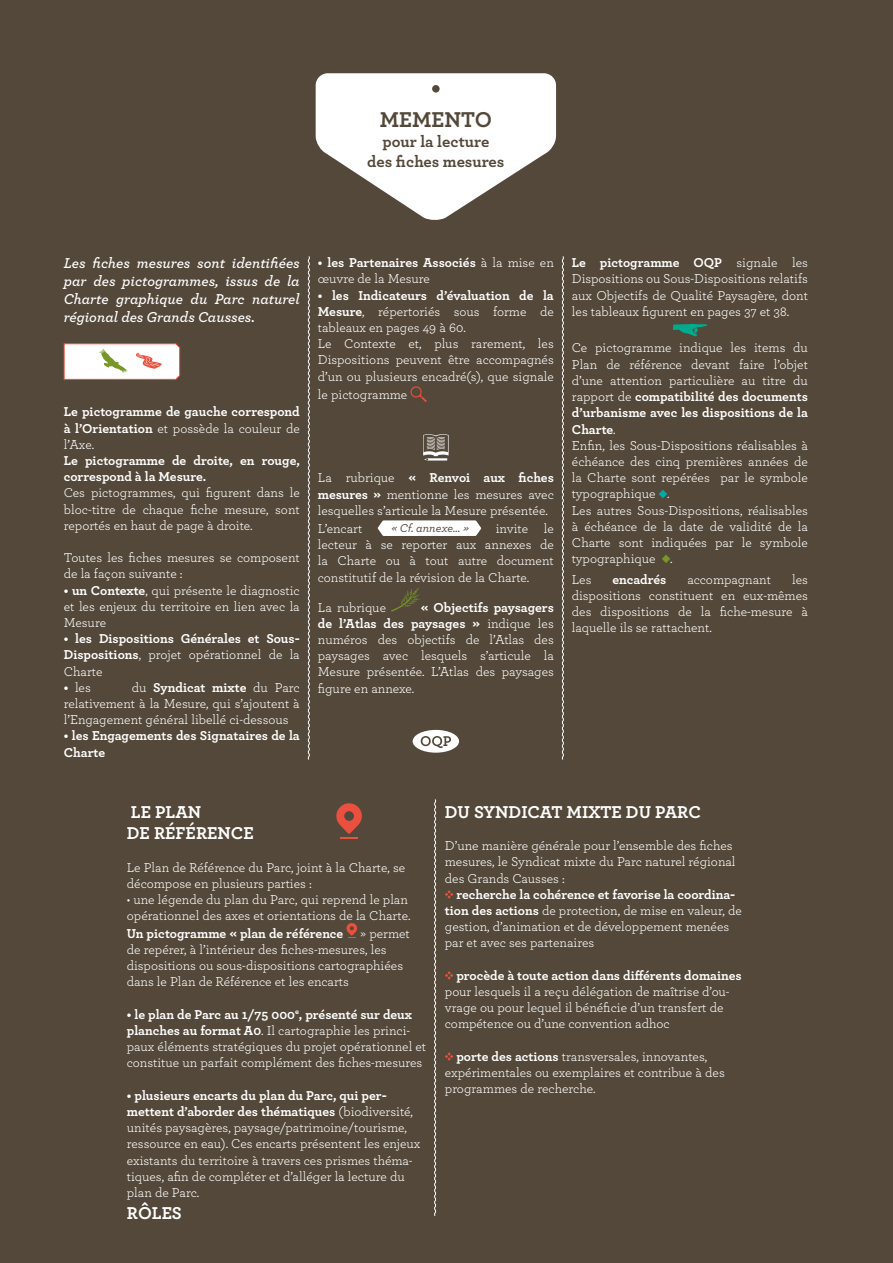
<style>
.page{position:relative;width:893px;height:1263px;background:#534839}
.page>*{position:absolute;margin:0;border:0;box-sizing:border-box;transform-origin:0 0}
.t1{font:700 22.5px "Archer";color:#534839}
.t2{font:700 18px/21.6px "Archer";color:#fff}
.t3{font:700 16.5px/19.8px "Archer";color:#534839;text-align:center}
.t4{font:italic 600 15px/18px "Archer";color:#fff;text-align:justify}
.t5{font:13.5px/16.2px "Archer";color:#fff}
.t6{font:700 13.5px/16.2px "Archer";color:#fff;text-align:justify}
.t7{font:italic 500 12px "Archer";letter-spacing:-.005em;color:#534839}
.s1{font-weight:400}
.s2{font-weight:700}
.s3{color:#534839}
</style>
<div class="page">
<svg style="left:316px;top:73px;width:240px;height:147px"></svg>
<svg style="left:63px;top:343px;width:117px;height:37px"></svg>
<svg style="left:410px;top:386px;width:17px;height:16px"></svg>
<svg style="left:423px;top:434px;width:26px;height:27px"></svg>
<svg style="left:378px;top:520px;width:103px;height:16px"></svg>
<svg style="left:391px;top:587px;width:29px;height:25px"></svg>
<svg style="left:413px;top:730px;width:46px;height:23px"></svg>
<div style="left:422px;top:738px;width:7px;height:7px;background:#fff;border-radius:50%"></div>
<svg style="left:673px;top:324px;width:34px;height:12px"></svg>
<svg style="left:659px;top:490px;width:8px;height:8px"></svg>
<svg style="left:662px;top:555px;width:8px;height:8px"></svg>
<svg style="left:308px;top:256px;width:2px;height:504px"></svg>
<svg style="left:562px;top:256px;width:2px;height:504px"></svg>
<svg style="left:346px;top:923px;width:11px;height:15px"></svg>
<svg style="left:445px;top:890px;width:8px;height:9px"></svg>
<svg style="left:445px;top:971px;width:8px;height:9px"></svg>
<svg style="left:445px;top:1052px;width:8px;height:9px"></svg>
<svg style="left:336px;top:803px;width:26px;height:36px"></svg>
<svg style="left:434px;top:799px;width:2px;height:417px"></svg>
<h1 class="t1" style="left:380px;top:102px;width:114px">MEMENTO</h1>
<p class="t3" style="left:367px;top:130px;width:139px">pour la lecture<br>des fiches mesures</p>
<p class="t4" style="left:64px;top:253px;width:238px">Les fiches mesures sont identifiées par des pictogrammes, issus de la Charte graphique du Parc naturel régional des Grands Causses.</p>
<p class="t6" style="left:64px;top:403px;width:238px">Le pictogramme de gauche correspond à l’Orientation <span class="s1">et possède la couleur de l’Axe.</span></p>
<p class="t6" style="left:64px;top:451px;width:238px">Le pictogramme de droite, en rouge, correspond à la Mesure.</p>
<p class="t5" style="left:64px;top:484px;width:238px;text-align:justify">Ces pictogrammes, qui figurent dans le bloc-titre de chaque fiche mesure, sont reportés en haut de page à droite.</p>
<p class="t5" style="left:64px;top:549px;width:238px">Toutes les fiches mesures se composent de la façon suivante :</p>
<p class="t5" style="left:64px;top:581px;width:238px;text-align:justify"><span class="s2">• un Contexte</span>, qui présente le diagnostic et les enjeux du territoire en lien avec la Mesure</p>
<p class="t6" style="left:64px;top:630px;width:238px">• les Dispositions Générales et Sous-Dispositions<span class="s1">, projet opérationnel de la Charte</span></p>
<p class="t5" style="left:64px;top:678px;width:238px;text-align:justify"><span class="s2">•</span> les <span class="s3">rôles</span> du <span class="s2">Syndicat mixte</span> du Parc relativement à la Mesure, qui s’ajoutent à l’Engagement général libellé ci-dessous</p>
<p class="t6" style="left:64px;top:727px;width:238px">• les Engagements des Signataires de la<br>Charte</p>
<p class="t5" style="left:318px;top:254px;width:238px"><span class="s2">• les Partenaires Associés</span> à la mise en œuvre de la Mesure</p>
<p class="t5" style="left:318px;top:286px;width:238px"><span class="s2">• les Indicateurs d’évaluation de la Mesure</span>, répertoriés sous forme de tableaux en pages 49 à 60.<br>Le Contexte et, plus rarement, les Dispositions peuvent être accompagnés d’un ou plusieurs encadré(s), que signale</p>
<p class="t5" style="left:318px;top:386px;width:91px">le pictogramme</p>
<p class="t5" style="left:318px;top:469px;width:238px;text-align:justify">La rubrique <span class="s2">« Renvoi aux fiches mesures »</span> mentionne les mesures avec lesquelles s’articule la Mesure présentée.</p>
<p class="t5" style="left:318px;top:520px;width:46px">L’encart</p>
<p class="t7" style="left:391px;top:520px;width:79px">« Cf. annexe… »</p>
<p class="t5" style="left:318px;top:520px;width:238px;text-align:justify;text-indent:178px">invite le lecteur à se reporter aux annexes de la Charte ou à tout autre document constitutif de la révision de la Charte.</p>
<p class="t5" style="left:318px;top:598px;width:70px">La rubrique</p>
<p class="t5" style="left:318px;top:598px;width:238px;text-align:justify;text-indent:103px"><span class="s2">« Objectifs paysagers de l’Atlas des paysages »</span> indique les numéros des objectifs de l’Atlas des paysages avec lesquels s’articule la Mesure présentée. L’Atlas des paysages figure en annexe.</p>
<p class="t5" style="left:572px;top:254px;width:238px;text-align:justify"><span class="s2">Le pictogramme OQP</span> signale les Dispositions ou Sous-Dispositions relatifs aux Objectifs de Qualité Paysagère, dont les tableaux figurent en pages 37 et 38.</p>
<p class="t5" style="left:572px;top:339px;width:238px">Ce pictogramme indique les items du Plan de référence devant faire l’objet d’une attention particulière au titre du rapport de <span class="s2">compatibilité des documents d’urbanisme avec les dispositions de la Charte</span>.<br>Enfin, les Sous-Dispositions réalisables à échéance des cinq premières années de la Charte sont repérées par le symbole typographique .<br>Les autres Sous-Dispositions, réalisables à échéance de la date de validité de la Charte sont indiquées par le symbole typographique .</p>
<p class="t5" style="left:572px;top:570px;width:21px">Les</p>
<p class="t6" style="left:612px;top:570px;width:55px">encadrés</p>
<p class="t5" style="left:687px;top:570px;width:85px">accompagnant</p>
<p class="t5" style="left:572px;top:570px;width:238px;text-align:justify;text-indent:220px">les dispositions constituent en eux-mêmes des dispositions de la fiche-mesure à laquelle ils se rattachent.</p>
<h2 class="t2" style="left:127px;top:800px;width:129px">LE PLAN<br>DE RÉFÉRENCE</h2>
<p class="t5" style="left:127px;top:858px;width:280px">Le Plan de Référence du Parc, joint à la Charte, se décompose en plusieurs parties :</p>
<p class="t5" style="left:127px;top:891px;width:285px">• une légende du plan du Parc, qui reprend le plan opérationnel des axes et orientations de la Charte.</p>
<p class="t5" style="left:127px;top:924px;width:285px"><span class="s2">Un pictogramme « plan de référence</span> » permet de repérer, à l’intérieur des fiches-mesures, les dispositions ou sous-dispositions cartographiées dans le Plan de Référence et les encarts</p>
<p class="t5" style="left:127px;top:1005px;width:301px"><span class="s2">• le plan de Parc au 1/75 000</span><sup>e</sup><span class="s2">, présenté sur deux planches au format A0</span>. Il cartographie les princi&shy;paux éléments stratégiques du projet opérationnel et constitue un parfait complément des fiches-mesures</p>
<p class="t5" style="left:127px;top:1086px;width:295px"><span class="s2">• plusieurs encarts du plan du Parc, qui per&shy;mettent d’aborder des thématiques</span> (biodiversité, unités paysagères, paysage/patrimoine/tourisme, ressource en eau). Ces encarts présentent les enjeux existants du territoire à travers ces prismes théma&shy;tiques, afin de compléter et d’alléger la lecture du plan de Parc.</p>
<h2 class="t2" style="left:127px;top:1200px;width:56px">RÔLES</h2>
<h2 class="t2" style="left:445px;top:800px;width:258px">DU SYNDICAT MIXTE DU PARC</h2>
<p class="t5" style="left:445px;top:837px;width:292px">D’une manière générale pour l’ensemble des fiches mesures, le Syndicat mixte du Parc naturel régional des Grands Causses :</p>
<p class="t5" style="left:445px;top:885px;width:298px;text-indent:11px"><span class="s2">recherche la cohérence et favorise la coordina&shy;tion des actions</span> de protection, de mise en valeur, de gestion, d’animation et de développement menées par et avec ses partenaires</p>
<p class="t6" style="left:456px;top:966px;width:287px">procède à toute action dans différents domaines</p>
<p class="t5" style="left:445px;top:983px;width:286px">pour lesquels il a reçu délégation de maîtrise d’ou&shy;vrage ou pour lequel il bénéficie d’un transfert de compétence ou d’une convention adhoc</p>
<p class="t5" style="left:445px;top:1047px;width:281px;text-indent:11px"><span class="s2">porte des actions</span> transversales, innovantes, expérimentales ou exemplaires et contribue à des programmes de recherche.</p>
</div>
